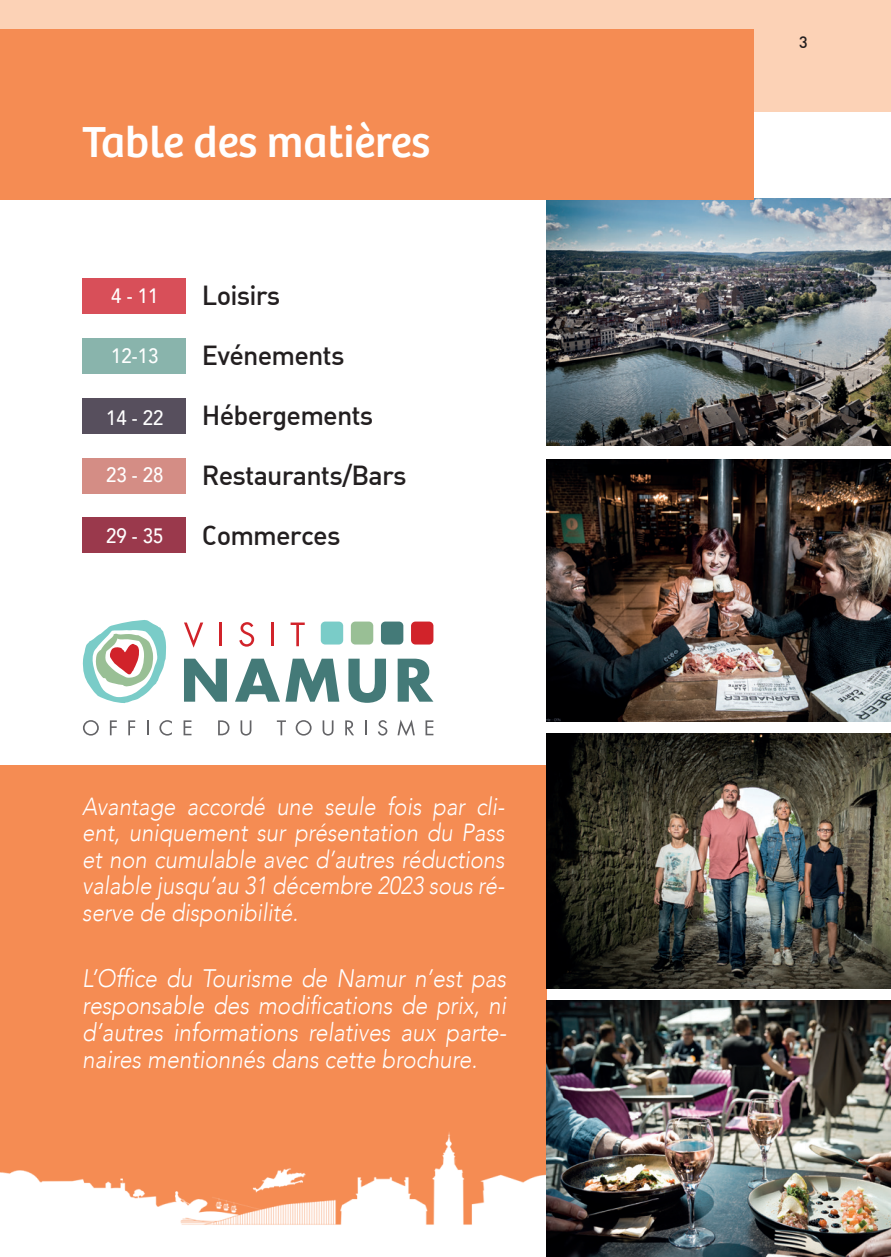
<style>
.page{position:relative;width:891px;height:1257px;background:#fff}
.page>*{position:absolute;margin:0;border:0;box-sizing:border-box;transform-origin:0 0}
.t1{font:45px "Bree";color:#fff}
.t2{font:500 27px "DIN Alternate";letter-spacing:-.03em;color:#231f20}
.t3{font:italic 300 25.2px/27px "Avenir";color:#fff;text-align:justify;scale:.89 1}
.t4{font:italic 300 24.6px/26.4px "Avenir";color:#fff;text-align:justify;scale:.89 1}
.t5{font:500 20.7px "Avenir";color:#fff;scale:.89 1}
.t6{font:500 16.2px "DIN Alternate";color:#231f20}
</style>
<div class="page">
<div style="left:0;top:0;width:890px;height:112px;background:#fcd2b6"></div>
<img style="left:546px;top:199px;width:344px;height:246px">
<div style="left:0;top:29px;width:752px;height:170px;background:#f58c53"></div>
<div style="left:0;top:765px;width:546px;height:492px;background:#f58c53"></div>
<div style="left:82px;top:278px;width:104px;height:36px;background:#d84f59"></div>
<div style="left:82px;top:338px;width:104px;height:36px;background:#89b4ac"></div>
<div style="left:82px;top:398px;width:104px;height:36px;background:#574f5d"></div>
<div style="left:82px;top:457px;width:104px;height:36px;background:#d48d85"></div>
<div style="left:82px;top:517px;width:104px;height:36px;background:#9a394c"></div>
<img style="left:546px;top:459px;width:344px;height:262px">
<img style="left:546px;top:733px;width:344px;height:256px">
<svg style="left:83px;top:720px;width:16px;height:15px"></svg>
<svg style="left:110px;top:720px;width:7px;height:15px"></svg>
<svg style="left:128px;top:720px;width:7px;height:15px"></svg>
<svg style="left:147px;top:720px;width:1px;height:15px"></svg>
<svg style="left:159px;top:720px;width:13px;height:15px"></svg>
<svg style="left:183px;top:720px;width:8px;height:15px"></svg>
<svg style="left:218px;top:720px;width:11px;height:15px"></svg>
<svg style="left:240px;top:720px;width:11px;height:15px"></svg>
<svg style="left:277px;top:720px;width:9px;height:15px"></svg>
<svg style="left:295px;top:720px;width:16px;height:15px"></svg>
<svg style="left:322px;top:720px;width:11px;height:15px"></svg>
<svg style="left:345px;top:720px;width:9px;height:15px"></svg>
<svg style="left:365px;top:720px;width:1px;height:15px"></svg>
<svg style="left:378px;top:720px;width:9px;height:15px"></svg>
<svg style="left:397px;top:719px;width:17px;height:17px"></svg>
<svg style="left:425px;top:720px;width:8px;height:15px"></svg>
<svg style="left:82px;top:620px;width:84px;height:83px"></svg>
<div style="left:321px;top:621px;width:22px;height:23px;background:#7accc8;border-radius:4px"></div>
<div style="left:351px;top:621px;width:22px;height:23px;background:#99bf95;border-radius:4px"></div>
<div style="left:381px;top:621px;width:22px;height:23px;background:#447a78;border-radius:4px"></div>
<div style="left:411px;top:621px;width:22px;height:23px;background:#d1232a;border-radius:4px"></div>
<svg style="left:184px;top:622px;width:19px;height:25px"></svg>
<hr style="left:219px;top:622px;width:3px;height:24px;background:#d1232a">
<svg style="left:239px;top:622px;width:15px;height:24px"></svg>
<hr style="left:271px;top:622px;width:3px;height:24px;background:#d1232a">
<svg style="left:290px;top:622px;width:14px;height:24px"></svg>
<svg style="left:184px;top:658px;width:43px;height:43px"></svg>
<svg style="left:235px;top:658px;width:104px;height:43px"></svg>
<svg style="left:348px;top:658px;width:38px;height:45px"></svg>
<svg style="left:397px;top:658px;width:36px;height:43px"></svg>
<img style="left:0;top:1132px;width:546px;height:123px">
<img style="left:546px;top:1001px;width:344px;height:256px">
<hr style="left:0;top:1256px;width:545px;height:1px;background:#fff">
<h1 class="t1" style="left:82px;top:117px;width:349px">Table des matières</h1>
<p class="t5" style="left:111px;top:284px;width:54px">4 - 11</p>
<p class="t5" style="left:111px;top:344px;width:54px">12-13</p>
<p class="t5" style="left:106px;top:406px;width:66px">14 - 22</p>
<p class="t5" style="left:106px;top:463px;width:66px">23 - 28</p>
<p class="t5" style="left:106px;top:524px;width:66px">29 - 35</p>
<p class="t2" style="left:202px;top:283px;width:80px">Loisirs</p>
<p class="t2" style="left:202px;top:343px;width:144px">Evénements</p>
<p class="t2" style="left:202px;top:403px;width:173px">Hébergements</p>
<p class="t2" style="left:202px;top:463px;width:206px">Restaurants/Bars</p>
<p class="t2" style="left:202px;top:523px;width:140px">Commerces</p>
<p class="t4" style="left:82px;top:795px;width:476px">Avantage accordé une seule fois par cli&shy;ent, uniquement sur présentation du Pass et non cumulable avec d’autres réductions valable jusqu’au 31 décembre 2023 sous ré&shy;serve de disponibilité.</p>
<p class="t3" style="left:82px;top:964px;width:478px">L’Office du Tourisme de Namur n’est pas responsable des modifications de prix, ni d’autres informations relatives aux parte&shy;naires mentionnés dans cette brochure.</p>
<p class="t6" style="left:798px;top:33px;width:10px">3</p>
</div>
